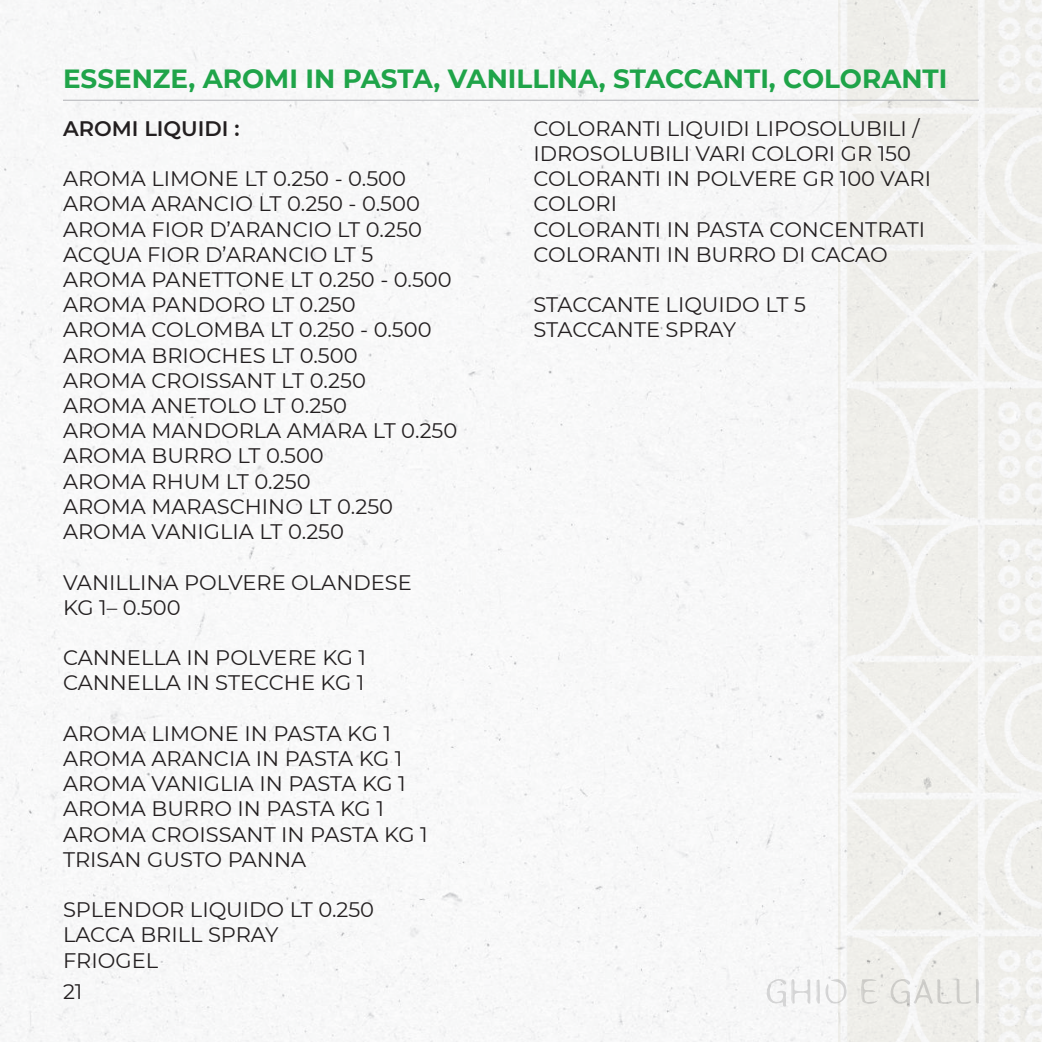
<style>
.page{position:relative;width:1042px;height:1042px;background:#fff}
.page>*{position:absolute;margin:0;border:0;box-sizing:border-box;transform-origin:0 0}
.t1{font:700 26.25px "Montserrat";color:#1fa449}
.t2{font:21px/25.2px "Montserrat";color:#231f20}
.t3{font:600 21px "Montserrat";color:#231f20}
</style>
<div class="page">
<img style="left:0;top:0;width:838px;height:1042px">
<img style="left:838px;top:0;width:204px;height:1042px">
<svg style="left:889px;top:979px;width:90px;height:27px"></svg>
<svg style="left:861px;top:978px;width:17px;height:27px"></svg>
<svg style="left:765px;top:977px;width:83px;height:30px"></svg>
<hr style="left:63px;top:100px;width:916px;height:1px;background:#b2b3b7">
<p class="t1" style="left:63px;top:60px;width:886px">ESSENZE, AROMI IN PASTA, VANILLINA, STACCANTI, COLORANTI</p>
<p class="t3" style="left:63px;top:113px;width:178px">AROMI LIQUIDI :</p>
<p class="t2" style="left:63px;top:165px;width:396px">AROMA LIMONE LT 0.250 - 0.500<br>AROMA ARANCIO LT 0.250 - 0.500<br>AROMA FIOR D’ARANCIO LT 0.250<br>ACQUA FIOR D’ARANCIO LT 5<br>AROMA PANETTONE LT 0.250 - 0.500<br>AROMA PANDORO LT 0.250<br>AROMA COLOMBA LT 0.250 - 0.500<br>AROMA BRIOCHES LT 0.500<br>AROMA CROISSANT LT 0.250<br>AROMA ANETOLO LT 0.250<br>AROMA MANDORLA AMARA LT 0.250<br>AROMA BURRO LT 0.500<br>AROMA RHUM LT 0.250<br>AROMA MARASCHINO LT 0.250<br>AROMA VANIGLIA LT 0.250</p>
<p class="t2" style="left:63px;top:569px;width:350px">VANILLINA POLVERE OLANDESE<br>KG 1– 0.500</p>
<p class="t2" style="left:63px;top:644px;width:305px">CANNELLA IN POLVERE KG 1<br>CANNELLA IN STECCHE KG 1</p>
<p class="t2" style="left:63px;top:720px;width:366px">AROMA LIMONE IN PASTA KG 1<br>AROMA ARANCIA IN PASTA KG 1<br>AROMA VANIGLIA IN PASTA KG 1<br>AROMA BURRO IN PASTA KG 1<br>AROMA CROISSANT IN PASTA KG 1<br>TRISAN GUSTO PANNA</p>
<p class="t2" style="left:63px;top:896px;width:313px">SPLENDOR LIQUIDO LT 0.250<br>LACCA BRILL SPRAY<br>FRIOGEL</p>
<p class="t2" style="left:533px;top:115px;width:399px">COLORANTI LIQUIDI LIPOSOLUBILI /<br>IDROSOLUBILI VARI COLORI GR 150<br>COLORANTI IN POLVERE GR 100 VARI<br>COLORI<br>COLORANTI IN PASTA CONCENTRATI<br>COLORANTI IN BURRO DI CACAO</p>
<p class="t2" style="left:533px;top:291px;width:274px">STACCANTE LIQUIDO LT 5<br>STACCANTE SPRAY</p>
<p class="t2" style="left:63px;top:978px;width:21px">21</p>
</div>
